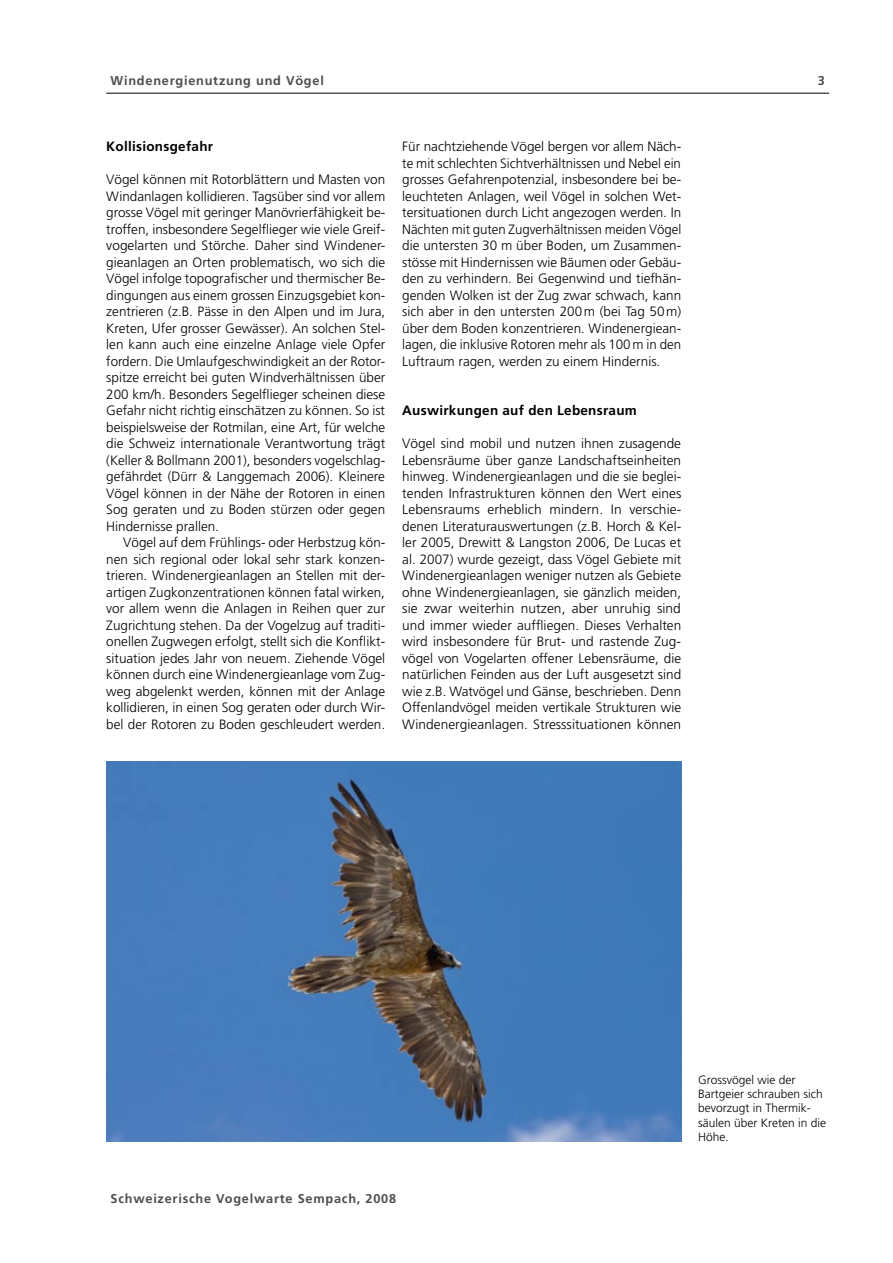
<style>
.page{position:relative;width:893px;height:1263px;background:#fff}
.page>*{position:absolute;margin:0;border:0;box-sizing:border-box;transform-origin:0 0}
.t1{font:300 13.5px/16.5px "Frutiger";color:#000;text-align:justify}
.t2{font:700 13.5px "Frutiger";letter-spacing:.02em;color:#000}
.t3{font:700 12.75px "Frutiger";letter-spacing:.06em;color:#4d4d4c}
.t4{font:300 12px/14.4px "Frutiger";color:#000}
</style>
<div class="page">
<img style="left:106px;top:762px;width:575px;height:379px">
<hr style="left:106px;top:93px;width:723px;height:1px;background:#000">
<p class="t3" style="left:111px;top:73px;width:215px">Windenergienutzung und Vögel</p>
<p class="t2" style="left:106px;top:138px;width:108px">Kollisionsgefahr</p>
<p class="t1" style="left:106px;top:171px;width:281px">Vögel können mit Rotorblättern und Masten von Windanlagen kollidieren. Tagsüber sind vor allem grosse Vögel mit geringer Manövrierfähigkeit be&shy;troffen, insbesondere Segelflieger wie viele Greif&shy;vogelarten und Störche. Daher sind Windener&shy;gieanlagen an Orten problematisch, wo sich die Vögel infolge topografischer und thermischer Be&shy;dingungen aus einem grossen Einzugsgebiet kon&shy;zentrieren (z.B. Pässe in den Alpen und im Jura, Kreten, Ufer grosser Gewässer). An solchen Stel&shy;len kann auch eine einzelne Anlage viele Opfer fordern. Die Umlaufgeschwindigkeit an der Rotor&shy;spitze erreicht bei guten Windverhältnissen über 200 km/h. Besonders Segelflieger scheinen diese Gefahr nicht richtig einschätzen zu können. So ist beispielsweise der Rotmilan, eine Art, für welche die Schweiz internationale Verantwortung trägt (Keller &amp; Bollmann 2001), besonders vogelschlag&shy;gefährdet (Dürr &amp; Langgemach 2006). Kleinere Vögel können in der Nähe der Rotoren in einen Sog geraten und zu Boden stürzen oder gegen Hindernisse prallen.</p>
<p class="t1" style="left:106px;top:534px;width:281px;text-indent:17px">Vögel auf dem Frühlings- oder Herbstzug kön&shy;nen sich regional oder lokal sehr stark konzen&shy;trieren. Windenergieanlagen an Stellen mit der&shy;artigen Zugkonzentrationen können fatal wirken, vor allem wenn die Anlagen in Reihen quer zur Zugrichtung stehen. Da der Vogelzug auf traditi&shy;onellen Zugwegen erfolgt, stellt sich die Konflikt&shy;situation jedes Jahr von neuem. Ziehende Vögel können durch eine Windenergieanlage vom Zug&shy;weg abgelenkt werden, können mit der Anlage kollidieren, in einen Sog geraten oder durch Wir&shy;bel der Rotoren zu Boden geschleudert werden.</p>
<p class="t1" style="left:402px;top:138px;width:281px">Für nachtziehende Vögel bergen vor allem Näch&shy;te mit schlechten Sichtverhältnissen und Nebel ein grosses Gefahrenpotenzial, insbesondere bei be&shy;leuchteten Anlagen, weil Vögel in solchen Wet&shy;tersituationen durch Licht angezogen werden. In Nächten mit guten Zugverhältnissen meiden Vögel die untersten 30 m über Boden, um Zusammen&shy;stösse mit Hindernissen wie Bäumen oder Gebäu&shy;den zu verhindern. Bei Gegenwind und tiefhän&shy;genden Wolken ist der Zug zwar schwach, kann sich aber in den untersten 200m (bei Tag 50m) über dem Boden konzentrieren. Windenergiean&shy;lagen, die inklusive Rotoren mehr als 100m in den Luftraum ragen, werden zu einem Hindernis.</p>
<p class="t2" style="left:402px;top:402px;width:236px">Auswirkungen auf den Lebensraum</p>
<p class="t1" style="left:402px;top:435px;width:281px">Vögel sind mobil und nutzen ihnen zusagende Lebensräume über ganze Landschaftseinheiten hinweg. Windenergieanlagen und die sie beglei&shy;tenden Infrastrukturen können den Wert eines Lebensraums erheblich mindern. In verschie&shy;denen Literaturauswertungen (z.B. Horch &amp; Kel&shy;ler 2005, Drewitt &amp; Langston 2006, De Lucas et al. 2007) wurde gezeigt, dass Vögel Gebiete mit Windenergieanlagen weniger nutzen als Gebiete ohne Windenergieanlagen, sie gänzlich meiden, sie zwar weiterhin nutzen, aber unruhig sind und immer wieder auffliegen. Dieses Verhalten wird insbesondere für Brut- und rastende Zug&shy;vögel von Vogelarten offener Lebensräume, die natürlichen Feinden aus der Luft ausgesetzt sind wie z.B. Watvögel und Gänse, beschrieben. Denn Offenlandvögel meiden vertikale Strukturen wie Windenergieanlagen. Stresssituationen können</p>
<p class="t3" style="left:818px;top:73px;width:9px">3</p>
<p class="t3" style="left:111px;top:1191px;width:287px">Schweizerische Vogelwarte Sempach, 2008</p>
<p class="t4" style="left:698px;top:1072px;width:129px">Grossvögel wie der<br>Bartgeier schrauben sich bevorzugt in Thermik&shy;säulen über Kreten in die<br>Höhe.</p>
</div>
